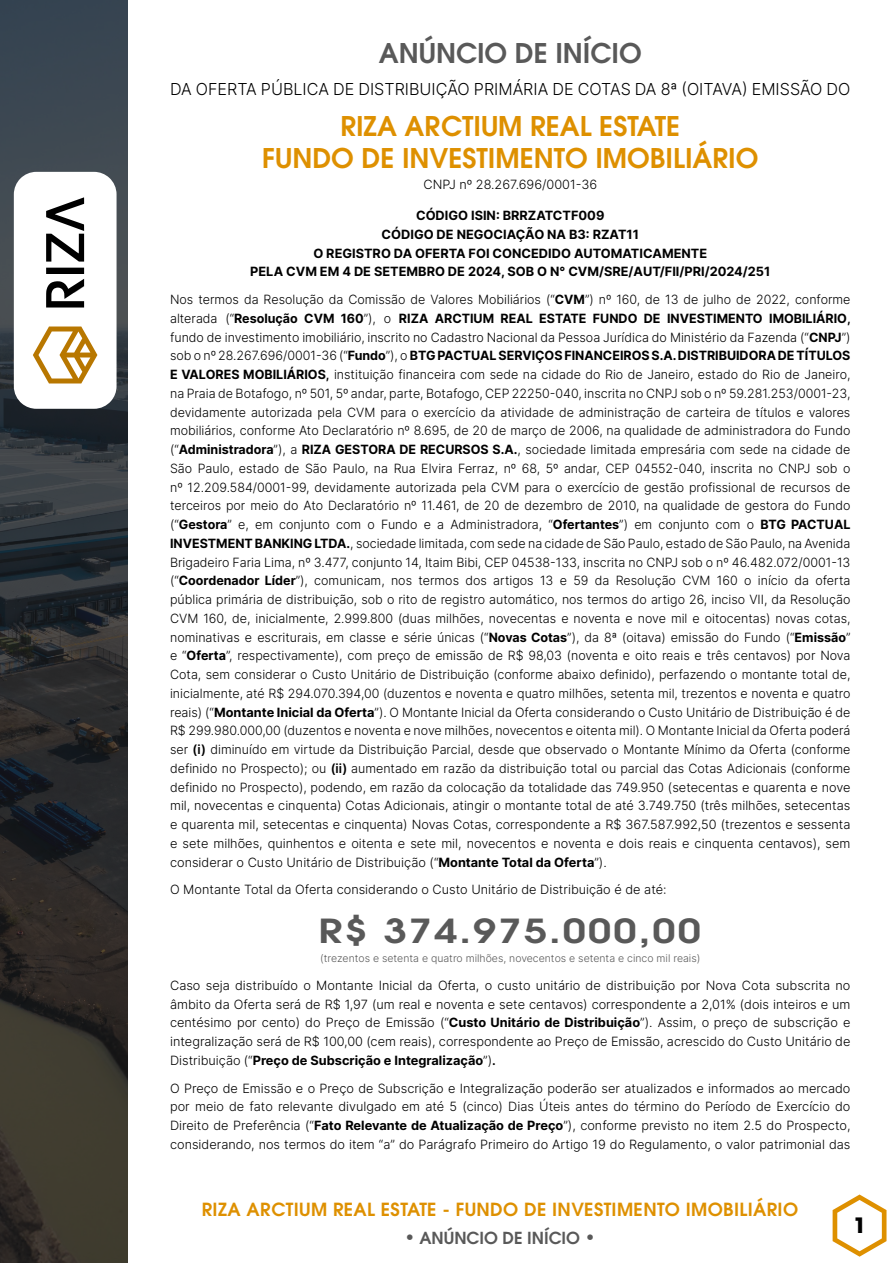
<style>
.page{position:relative;width:893px;height:1263px;background:#fff}
.page>*{position:absolute;margin:0;border:0;box-sizing:border-box;transform-origin:0 0}
.t1{font:600 33px "ITC Avant Garde Pro";letter-spacing:.055em;color:#595959;scale:1.25 1}
.t2{font:600 27px/32.4px "ITC Avant Garde Pro";color:#de9000;text-align:center}
.t3{font:600 27px "ITC Avant Garde Pro";color:#595959}
.t4{font:700 21px "ITC Avant Garde Pro";color:#000}
.t5{font:600 18px "ITC Avant Garde Pro";letter-spacing:.02em;color:#de9000}
.t6{font:300 16.5px "Inter";color:#000}
.t7{font:600 16.5px "ITC Avant Garde Pro";color:#595959}
.t8{font:300 12.75px/18.8px "Inter";color:#000;text-align:justify}
.t9{font:700 12.75px/18.8px "Inter";color:#000;text-align:center}
.t10{font:300 10.5px "Inter";color:#595959}
.s1{font-weight:700}
.s2{font-weight:600}
.s3{font-size:18px}
</style>
<div class="page">
<svg style="left:0;top:0;width:128px;height:1263px;background:#313334"></svg>
<svg style="left:14px;top:172px;width:103px;height:237px"></svg>
<svg style="left:833px;top:1194px;width:53px;height:63px"></svg>
<h2 class="t3" style="left:379px;top:35px;width:264px">ANÚNCIO DE INÍCIO</h2>
<p class="t6" style="left:170px;top:77px;width:682px">DA OFERTA PÚBLICA DE DISTRIBUIÇÃO PRIMÁRIA DE COTAS DA 8ª (OITAVA) EMISSÃO DO</p>
<h2 class="t2" style="left:262px;top:110px;width:498px">RIZA ARCTIUM REAL ESTATE<br>FUNDO DE INVESTIMENTO IMOBILIÁRIO</h2>
<p class="t8" style="left:423px;top:175px;width:175px">CNPJ nº 28.267.696/0001-36</p>
<p class="t9" style="left:250px;top:206px;width:522px">CÓDIGO ISIN: BRRZATCTF009<br>CÓDIGO DE NEGOCIAÇÃO NA B3: RZAT11<br>O REGISTRO DA OFERTA FOI CONCEDIDO AUTOMATICAMENTE<br>PELA CVM EM 4 DE SETEMBRO DE 2024, SOB O N° CVM/SRE/AUT/FII/PRI/2024/251</p>
<p class="t8" style="left:170px;top:290px;width:682px">Nos termos da Resolução da Comissão de Valores Mobiliários (“<span class="s1">CVM</span>”) nº 160, de 13 de julho de 2022, conforme alterada (“<span class="s1">Resolução CVM 160</span>”), o <span class="s1">RIZA ARCTIUM REAL ESTATE FUNDO DE INVESTIMENTO IMOBILIÁRIO</span><span class="s2">, </span>fundo de investimento imobiliário, inscrito no Cadastro Nacional da Pessoa Jurídica do Ministério da Fazenda (“<span class="s1">CNPJ</span>”) sob o nº 28.267.696/0001-36 (“<span class="s1">Fundo</span>”), o <span class="s1">BTG PACTUAL SERVIÇOS FINANCEIROS S.A. DISTRIBUIDORA DE TÍTULOS E VALORES MOBILIÁRIOS</span><span class="s2">,</span> instituição financeira com sede na cidade do Rio de Janeiro, estado do Rio de Janeiro, na Praia de Botafogo, nº 501, 5º andar, parte, Botafogo, CEP 22250-040, inscrita no CNPJ sob o nº 59.281.253/0001-23, devidamente autorizada pela CVM para o exercício da atividade de administração de carteira de títulos e valores mobiliários, conforme Ato Declaratório nº 8.695, de 20 de março de 2006, na qualidade de administradora do Fundo (“<span class="s1">Administradora</span>”), a <span class="s1">RIZA GESTORA DE RECURSOS S.A.</span>, sociedade limitada empresária com sede na cidade de São Paulo, estado de São Paulo, na Rua Elvira Ferraz, nº 68, 5º andar, CEP 04552-040, inscrita no CNPJ sob o nº 12.209.584/0001-99, devidamente autorizada pela CVM para o exercício de gestão profissional de recursos de terceiros por meio do Ato Declaratório nº 11.461, de 20 de dezembro de 2010, na qualidade de gestora do Fundo (“<span class="s1">Gestora</span>” e, em conjunto com o Fundo e a Administradora, “<span class="s1">Ofertantes</span>”) em conjunto com o <span class="s1">BTG PACTUAL INVESTMENT BANKING LTDA.</span>, sociedade limitada, com sede na cidade de São Paulo, estado de São Paulo, na Avenida Brigadeiro Faria Lima, nº 3.477, conjunto 14, Itaim Bibi, CEP 04538-133, inscrita no CNPJ sob o nº 46.482.072/0001-13 (“<span class="s1">Coordenador Líder</span>”), comunicam, nos termos dos artigos 13 e 59 da Resolução CVM 160 o início da oferta pública primária de distribuição, sob o rito de registro automático, nos termos do artigo 26, inciso VII, da Resolução CVM 160, de, inicialmente, 2.999.800 (duas milhões, novecentas e noventa e nove mil e oitocentas) novas cotas, nominativas e escriturais, em classe e série únicas (“<span class="s1">Novas Cotas</span>”), da 8ª (oitava) emissão do Fundo (“<span class="s1">Emissão</span>” e “<span class="s1">Oferta</span>”, respectivamente), com preço de emissão de R$ 98,03 (noventa e oito reais e três centavos) por Nova Cota, sem considerar o Custo Unitário de Distribuição (conforme abaixo definido), perfazendo o montante total de, inicialmente, até R$ 294.070.394,00 (duzentos e noventa e quatro milhões, setenta mil, trezentos e noventa e quatro reais) (“<span class="s1">Montante Inicial da Oferta</span>”). O Montante Inicial da Oferta considerando o Custo Unitário de Distribuição é de R$ 299.980.000,00 (duzentos e noventa e nove milhões, novecentos e oitenta mil). O Montante Inicial da Oferta poderá ser <span class="s2">(i)</span> diminuído em virtude da Distribuição Parcial, desde que observado o Montante Mínimo da Oferta (conforme definido no Prospecto); ou <span class="s2">(ii)</span> aumentado em razão da distribuição total ou parcial das Cotas Adicionais (conforme definido no Prospecto), podendo, em razão da colocação da totalidade das 749.950 (setecentas e quarenta e nove mil, novecentas e cinquenta) Cotas Adicionais, atingir o montante total de até 3.749.750 (três milhões, setecentas e quarenta mil, setecentas e cinquenta) Novas Cotas, correspondente a R$ 367.587.992,50 (trezentos e sessenta e sete milhões, quinhentos e oitenta e sete mil, novecentos e noventa e dois reais e cinquenta centavos), sem considerar o Custo Unitário de Distribuição (“<span class="s1">Montante Total da Oferta</span>”).</p>
<p class="t8" style="left:170px;top:880px;width:498px">O Montante Total da Oferta considerando o Custo Unitário de Distribuição é de até:</p>
<h1 class="t1" style="left:318px;top:909px;width:307px">R$ 374.975.000,00</h1>
<p class="t10" style="left:320px;top:951px;width:382px">(trezentos e setenta e quatro milhões, novecentos e setenta e cinco mil reais)</p>
<p class="t8" style="left:170px;top:976px;width:682px">Caso seja distribuído o Montante Inicial da Oferta, o custo unitário de distribuição por Nova Cota subscrita no âmbito da Oferta será de R$ 1,97 (um real e noventa e sete centavos) correspondente a 2,01% (dois inteiros e um centésimo por cento) do Preço de Emissão (“<span class="s1">Custo Unitário de Distribuição</span>”). Assim, o preço de subscrição e integralização será de R$ 100,00 (cem reais), correspondente ao Preço de Emissão, acrescido do Custo Unitário de Distribuição (“<span class="s1">Preço de Subscrição e Integralização</span>”)<span class="s2">.</span></p>
<p class="t8" style="left:170px;top:1078px;width:682px">O Preço de Emissão e o Preço de Subscrição e Integralização poderão ser atualizados e informados ao mercado por meio de fato relevante divulgado em até 5 (cinco) Dias Úteis antes do término do Período de Exercício do Direito de Preferência (“<span class="s1">Fato Relevante de Atualização de Preço</span>”), conforme previsto no item 2.5 do Prospecto, considerando, nos termos do item “a” do Parágrafo Primeiro do Artigo 19 do Regulamento, o valor patrimonial das</p>
<h3 class="t5" style="left:202px;top:1197px;width:598px">RIZA ARCTIUM REAL ESTATE - FUNDO DE INVESTIMENTO IMOBILIÁRIO</h3>
<p class="t7" style="left:404px;top:1227px;width:193px"><span class="s3">•</span> ANÚNCIO DE INÍCIO <span class="s3">•</span></p>
<h3 class="t4" style="left:853px;top:1211px;width:14px">1</h3>
</div>
